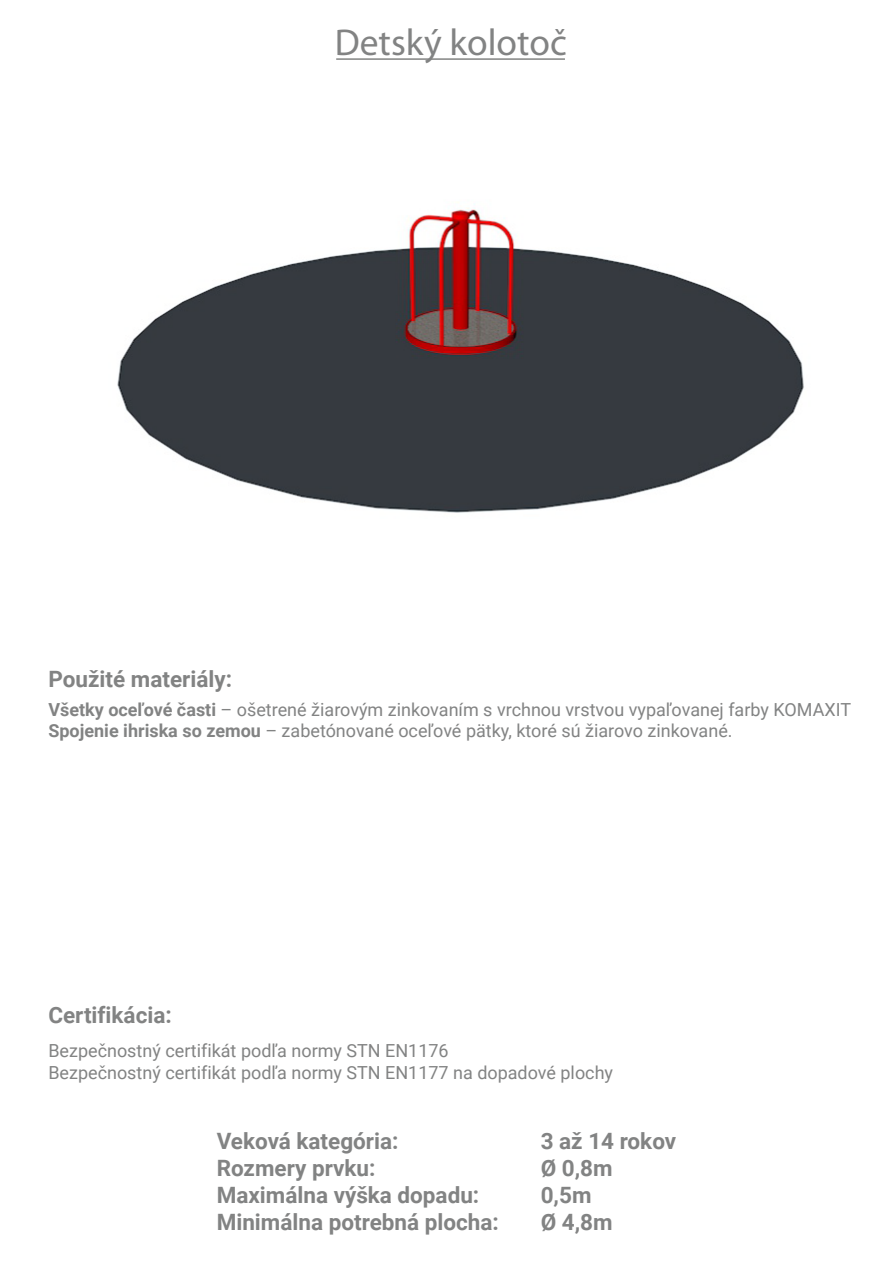
<style>
.page{position:relative;width:893px;height:1263px;background:#fff}
.page>*{position:absolute;margin:0;border:0;box-sizing:border-box;transform-origin:0 0}
.t1{font:37.5px "Myriad Pro";color:#828383}
.t2{font:700 22.5px "Roboto";color:#828383}
.t3{font:18px/21.6px "Roboto";color:#828383}
.s1{font-weight:700}
</style>
<div class="page">
<hr style="left:336px;top:58px;width:229px;height:2px;background:#838483">
<img style="left:117px;top:202px;width:687px;height:311px">
<h1 class="t1" style="left:335px;top:22px;width:234px">Detský kolotoč</h1>
<p class="t2" style="left:48px;top:663px;width:185px">Použité materiály:</p>
<p class="t3" style="left:48px;top:698px;width:804px"><span class="s1">Všetky oceľové časti</span> – ošetrené žiarovým zinkovaním s vrchnou vrstvou vypaľovanej farby KOMAXIT<br><span class="s1">Spojenie ihriska so zemou</span> – zabetónované oceľové pätky, ktoré sú žiarovo zinkované.</p>
<p class="t2" style="left:48px;top:999px;width:125px">Certifikácia:</p>
<p class="t3" style="left:48px;top:1039px;width:566px">Bezpečnostný certifikát podľa normy STN EN1176<br>Bezpečnostný certifikát podľa normy STN EN1177 na dopadové plochy</p>
<p class="t2" style="left:217px;top:1125px;width:183px">Veková kategória:</p>
<p class="t2" style="left:541px;top:1125px;width:137px">3 až 14 rokov</p>
<p class="t2" style="left:217px;top:1152px;width:160px">Rozmery prvku:</p>
<p class="t2" style="left:541px;top:1152px;width:73px">Ø 0,8m</p>
<p class="t2" style="left:217px;top:1179px;width:264px">Maximálna výška dopadu:</p>
<p class="t2" style="left:541px;top:1179px;width:52px">0,5m</p>
<p class="t2" style="left:217px;top:1206px;width:284px">Minimálna potrebná plocha:</p>
<p class="t2" style="left:541px;top:1206px;width:73px">Ø 4,8m</p>
</div>
